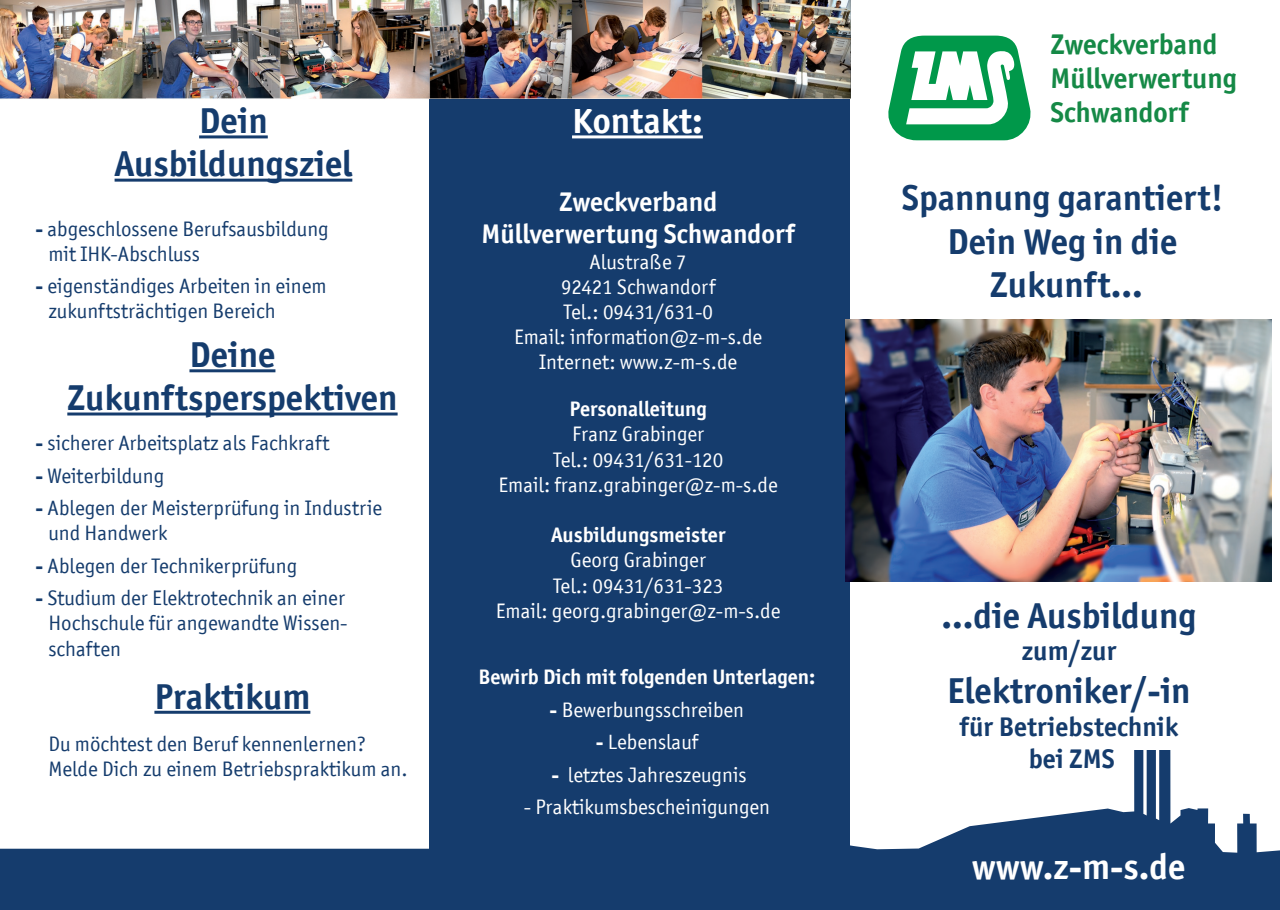
<style>
.page{position:relative;width:1280px;height:910px;background:#fff}
.page>*{position:absolute;margin:0;border:0;box-sizing:border-box;transform-origin:0 0}
.t1{font:700 36px/43.2px "Officina San ITC";color:#153c6d;text-align:center}
.t2{font:700 36px "Officina San ITC";color:#fff}
.t3{font:700 28.5px/34.2px "Officina San ITC";color:#158946}
.t4{font:700 27px/32.4px "Officina San ITC";color:#fff;text-align:center}
.t5{font:700 27px/32.4px "Officina San ITC";color:#153c6d;text-align:center}
.t6{font:21px/25.2px "Officina San ITC";color:#153c6d}
.t7{font:21px/25.2px "Officina San ITC";color:#fff;text-align:center}
.t8{font:700 21px "Officina San ITC";color:#fff}
.s1{font-weight:700}
</style>
<div class="page">
<div style="left:429px;top:70px;width:421px;height:818px;background:#153c6d"></div>
<svg style="left:0;top:710px;width:1280px;height:200px;fill:#153c6d"></svg>
<hr style="left:199px;top:135px;width:69px;height:3px;background:#153c6d">
<hr style="left:115px;top:179px;width:237px;height:3px;background:#153c6d">
<svg style="left:888px;top:36px;width:143px;height:104px"></svg>
<img style="left:845px;top:320px;width:426px;height:261px">
<div style="left:1097px;top:666px;width:118px;height:83px;background:#fff"></div>
<hr style="left:572px;top:135px;width:131px;height:3px;background:#fff">
<hr style="left:189px;top:369px;width:86px;height:3px;background:#153c6d">
<hr style="left:67px;top:412px;width:331px;height:3px;background:#153c6d">
<hr style="left:154px;top:711px;width:156px;height:3px;background:#153c6d">
<img style="left:0;top:0;width:850px;height:99px">
<p class="t1" style="left:115px;top:99px;width:239px">Dein<br>Ausbildungsziel</p>
<p class="t6" style="left:48px;top:216px;width:282px;text-indent:-13px"><span class="s1">-</span> abgeschlossene Berufsausbildung mit IHK-Abschluss</p>
<p class="t6" style="left:48px;top:273px;width:280px;text-indent:-13px"><span class="s1">-</span> eigenständiges Arbeiten in einem zukunftsträchtigen Bereich</p>
<p class="t1" style="left:67px;top:333px;width:332px">Deine<br>Zukunftsperspektiven</p>
<p class="t6" style="left:35px;top:431px;width:295px"><span class="s1">-</span> sicherer Arbeitsplatz als Fachkraft</p>
<p class="t6" style="left:35px;top:463px;width:130px"><span class="s1">-</span> Weiterbildung</p>
<p class="t6" style="left:48px;top:495px;width:335px;text-indent:-13px"><span class="s1">-</span> Ablegen der Meisterprüfung in Industrie und Handwerk</p>
<p class="t6" style="left:35px;top:553px;width:263px"><span class="s1">-</span> Ablegen der Technikerprüfung</p>
<p class="t6" style="left:48px;top:585px;width:301px;text-indent:-13px"><span class="s1">-</span> Studium der Elektrotechnik an einer<br>Hochschule für angewandte Wissen&shy;schaften</p>
<p class="t1" style="left:154px;top:674px;width:157px">Praktikum</p>
<p class="t6" style="left:48px;top:731px;width:361px">Du möchtest den Beruf kennenlernen?<br>Melde Dich zu einem Betriebspraktikum an.</p>
<p class="t2" style="left:572px;top:99px;width:132px">Kontakt:</p>
<p class="t4" style="left:481px;top:185px;width:315px">Zweckverband<br>Müllverwertung Schwandorf</p>
<p class="t7" style="left:514px;top:249px;width:250px">Alustraße 7<br>92421 Schwandorf<br>Tel.: 09431/631-0<br>Email: information@z-m-s.de<br>Internet: www.z-m-s.de</p>
<p class="t7" style="left:499px;top:396px;width:281px"><span class="s1">Personalleitung<br></span>Franz Grabinger<br>Tel.: 09431/631-120<br>Email: franz.grabinger@z-m-s.de</p>
<p class="t7" style="left:496px;top:522px;width:286px"><span class="s1">Ausbildungsmeister<br></span>Georg Grabinger<br>Tel.: 09431/631-323<br>Email: georg.grabinger@z-m-s.de</p>
<p class="t8" style="left:478px;top:664px;width:339px">Bewirb Dich mit folgenden Unterlagen:</p>
<p class="t7" style="left:550px;top:697px;width:196px"><span class="s1">-</span> Bewerbungsschreiben</p>
<p class="t7" style="left:596px;top:729px;width:104px"><span class="s1">-</span> Lebenslauf</p>
<p class="t7" style="left:551px;top:762px;width:197px"><span class="s1">-</span> letztes Jahreszeugnis</p>
<p class="t7" style="left:524px;top:794px;width:248px">- Praktikumsbescheinigungen</p>
<p class="t3" style="left:1050px;top:27px;width:188px">Zweckverband<br>Müllverwertung<br>Schwandorf</p>
<p class="t1" style="left:902px;top:176px;width:323px">Spannung garantiert!<br>Dein Weg in die<br>Zukunft...</p>
<p class="t1" style="left:941px;top:594px;width:257px">...die Ausbildung</p>
<p class="t5" style="left:1022px;top:634px;width:96px">zum/zur</p>
<p class="t1" style="left:947px;top:669px;width:245px">Elektroniker/-in</p>
<p class="t5" style="left:959px;top:710px;width:220px">für Betriebstechnik bei ZMS</p>
<p class="t2" style="left:972px;top:845px;width:215px">www.z-m-s.de</p>
</div>
